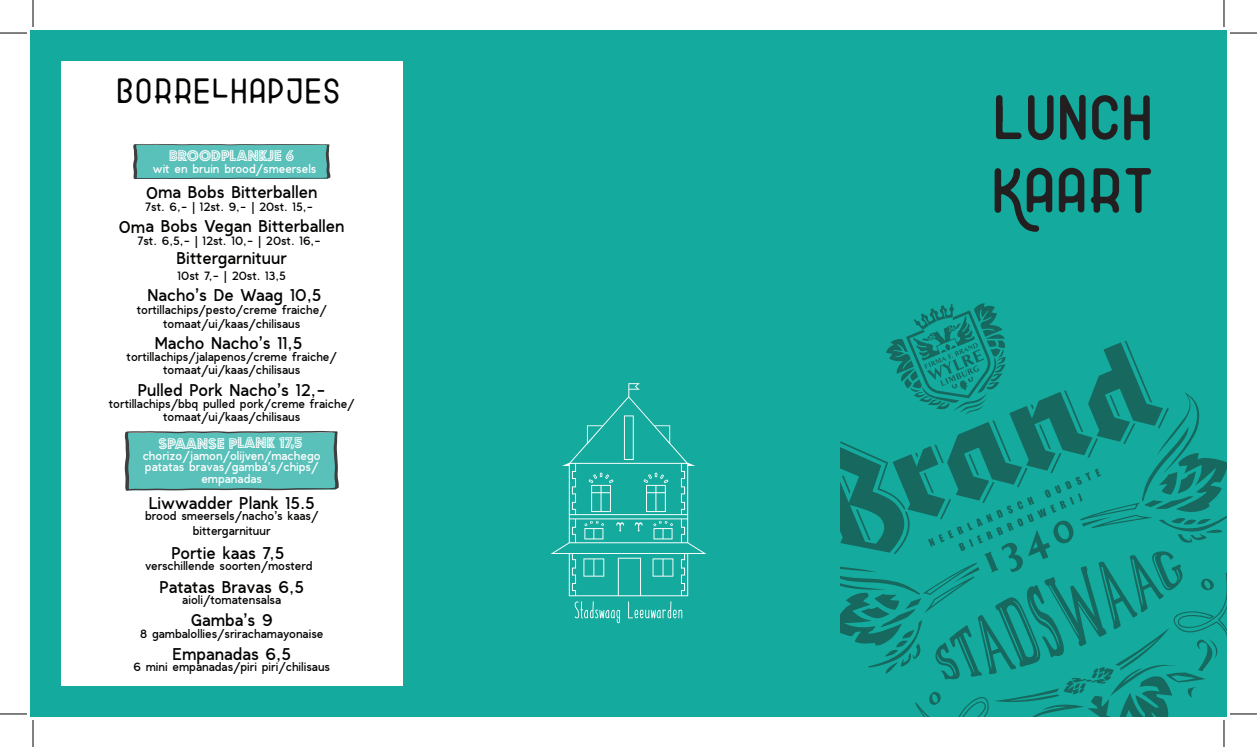
<style>
.page{position:relative;width:1257px;height:747px;background:#fff}
.page>*{position:absolute;margin:0;border:0;box-sizing:border-box;transform-origin:0 0}
.t1{font:35px "Explore";color:#040503}
.t2{font:17px "Clockwise";color:#040503}
.t3{font:17px "Budmo Jiggler";color:#fff}
.t4{font:12px/13px "Clockwise";color:#040503;text-align:center}
.t5{font:12px/11.5px "Clockwise";letter-spacing:-.005em;color:#fff;text-align:center}
</style>
<div class="page">
<div style="left:30px;top:30px;width:1196px;height:686px;background:#14aa9d"></div>
<div style="left:61px;top:61px;width:342px;height:624px;background:#fff"></div>
<svg style="left:550px;top:383px;width:156px;height:240px"></svg>
<svg style="left:840px;top:303px;width:386px;height:371px"></svg>
<svg style="left:915px;top:572px;width:311px;height:144px"></svg>
<svg style="left:994px;top:167px;width:158px;height:65px"></svg>
<svg style="left:996px;top:94px;width:154px;height:47px"></svg>
<svg style="left:133px;top:144px;width:197px;height:35px;background:#59b7b1"></svg>
<svg style="left:125px;top:431px;width:214px;height:59px;background:#59b8b2"></svg>
<svg style="left:0;top:33px;width:27px;height:1px"></svg>
<svg style="left:1230px;top:33px;width:27px;height:1px"></svg>
<svg style="left:0;top:713px;width:27px;height:1px"></svg>
<svg style="left:1230px;top:713px;width:27px;height:1px"></svg>
<svg style="left:33px;top:0;width:1px;height:27px"></svg>
<svg style="left:33px;top:720px;width:1px;height:26px"></svg>
<svg style="left:1223px;top:0;width:1px;height:27px"></svg>
<svg style="left:1223px;top:720px;width:1px;height:26px"></svg>
<h1 class="t1" style="left:118px;top:70px;width:226px">BORRELHAPJES</h1>
<h2 class="t3" style="left:169px;top:146px;width:126px">BROODPLANKJE 6</h2>
<p class="t5" style="left:153px;top:163px;width:165px">wit en bruin brood/smeersels</p>
<h2 class="t2" style="left:146px;top:181px;width:173px">Oma Bobs Bitterballen</h2>
<p class="t4" style="left:145px;top:200px;width:170px">7st. 6,- | 12st. 9,- | 20st. 15,-</p>
<h2 class="t2" style="left:119px;top:215px;width:227px">Oma Bobs Vegan Bitterballen</h2>
<p class="t4" style="left:137px;top:234px;width:185px">7st. 6,5,- | 12st. 10,- | 20st. 16,-</p>
<h2 class="t2" style="left:176px;top:247px;width:112px">Bittergarnituur</h2>
<p class="t4" style="left:178px;top:269px;width:110px">10st 7,- | 20st. 13,5</p>
<h2 class="t2" style="left:148px;top:284px;width:175px">Nacho’s De Waag 10,5</h2>
<p class="t4" style="left:137px;top:302px;width:191px;line-height:14px">tortillachips/pesto/creme fraiche/ tomaat/ui/kaas/chilisaus</p>
<h2 class="t2" style="left:155px;top:332px;width:149px">Macho Nacho’s 11,5</h2>
<p class="t4" style="left:127px;top:350px;width:212px">tortillachips/jalapenos/creme fraiche/ tomaat/ui/kaas/chilisaus</p>
<h2 class="t2" style="left:138px;top:378px;width:190px">Pulled Pork Nacho’s 12,-</h2>
<p class="t4" style="left:109px;top:397px;width:247px">tortillachips/bbq pulled pork/creme fraiche/ tomaat/ui/kaas/chilisaus</p>
<h2 class="t3" style="left:159px;top:433px;width:145px">SPAANSE PLANK 17,5</h2>
<p class="t5" style="left:143px;top:450px;width:179px">chorizo/jamon/olijven/machego patatas bravas/gamba’s/chips/ empanadas</p>
<h2 class="t2" style="left:149px;top:491px;width:167px">Liwwadder Plank 15.5</h2>
<p class="t4" style="left:145px;top:508px;width:175px;line-height:14.4px">brood smeersels/nacho’s kaas/ bittergarnituur</p>
<h2 class="t2" style="left:171px;top:541px;width:114px">Portie kaas 7,5</h2>
<p class="t4" style="left:145px;top:559px;width:169px">verschillende soorten/mosterd</p>
<h2 class="t2" style="left:159px;top:575px;width:146px">Patatas Bravas 6,5</h2>
<p class="t4" style="left:182px;top:593px;width:100px">aioli/tomatensalsa</p>
<h2 class="t2" style="left:191px;top:608px;width:83px">Gamba’s 9</h2>
<p class="t4" style="left:140px;top:627px;width:185px">8 gambalollies/srirachamayonaise</p>
<h2 class="t2" style="left:173px;top:642px;width:120px">Empanadas 6,5</h2>
<p class="t4" style="left:133px;top:660px;width:198px">6 mini empanadas/piri piri/chilisaus</p>
</div>
